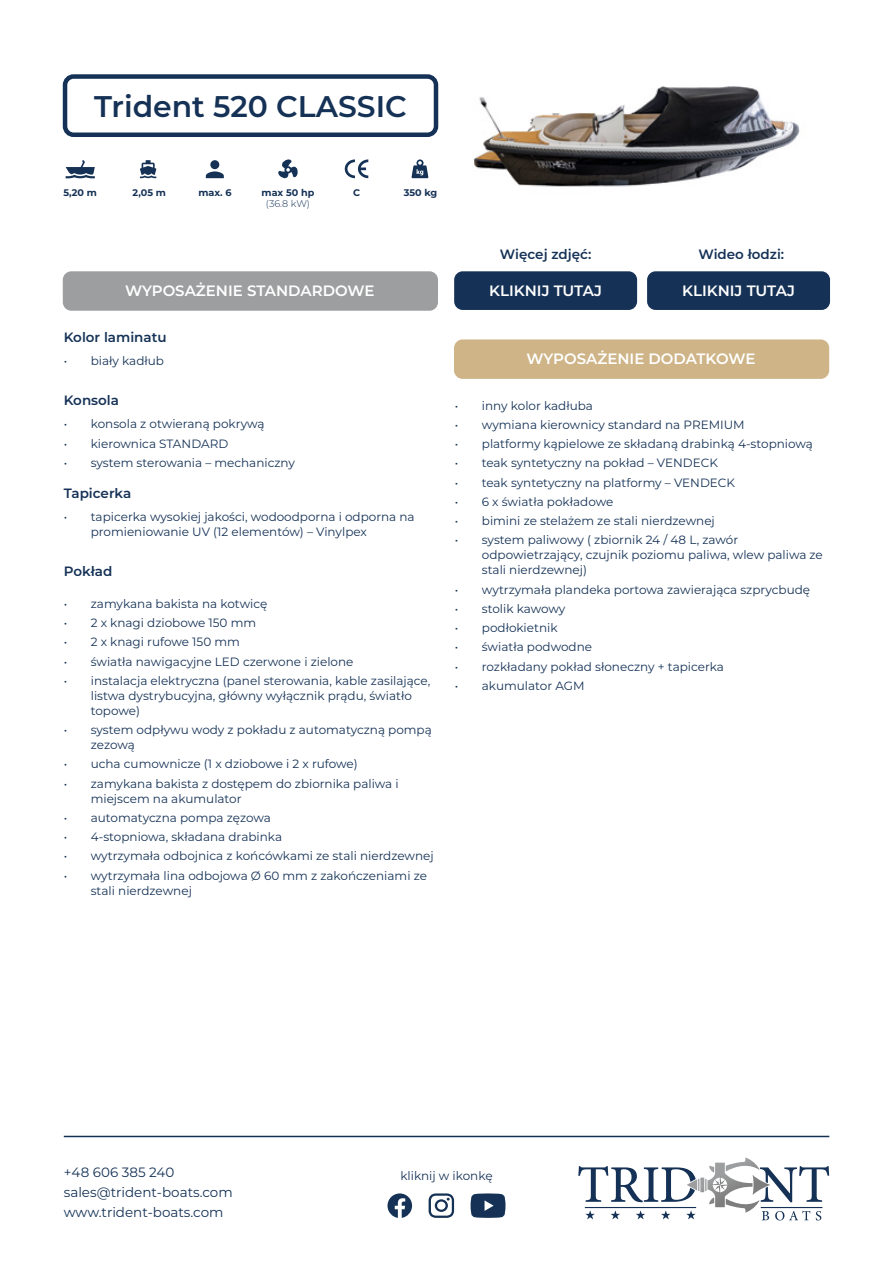
<style>
.page{position:relative;width:893px;height:1263px;background:#fff}
.page>*{position:absolute;margin:0;border:0;box-sizing:border-box;transform-origin:0 0}
.t1{font:600 29.85px "Montserrat";color:#153256}
.t2{font:600 15px "Montserrat";color:#fff}
.t3{font:600 13.5px "Montserrat";color:#153256}
.t4{font:13.5px/20px "Montserrat";color:#153256}
.t5{font:12px/15px "Montserrat";color:#153256}
.t6{font:700 9.6px "Montserrat";color:#153256}
.t7{font:300 9.6px "Montserrat";color:#153256}
</style>
<div class="page">
<img style="left:473px;top:86px;width:327px;height:101px">
<div style="left:454px;top:271px;width:183px;height:39px;background:#153256;border-radius:9px"></div>
<div style="left:63px;top:271px;width:375px;height:40px;background:#9d9e9f;border-radius:9px"></div>
<div style="left:454px;top:339px;width:375px;height:40px;background:#ceb487;border-radius:9px"></div>
<div style="left:647px;top:271px;width:183px;height:39px;background:#153256;border-radius:9px"></div>
<svg style="left:578px;top:1157px;width:251px;height:63px"></svg>
<hr style="left:585px;top:1207px;width:111px;height:1px;background:#153256">
<hr style="left:761px;top:1207px;width:61px;height:1px;background:#153256">
<div style="left:63px;top:74px;width:375px;height:63px;border:4px solid #153256;border-radius:9px"></div>
<svg style="left:429px;top:1193px;width:25px;height:25px"></svg>
<svg style="left:387px;top:1193px;width:25px;height:25px"></svg>
<svg style="left:471px;top:1193px;width:34px;height:25px"></svg>
<svg style="left:140px;top:160px;width:16px;height:18px"></svg>
<svg style="left:411px;top:159px;width:17px;height:19px"></svg>
<svg style="left:345px;top:159px;width:23px;height:19px"></svg>
<svg style="left:278px;top:159px;width:20px;height:20px"></svg>
<svg style="left:66px;top:160px;width:29px;height:19px"></svg>
<svg style="left:206px;top:160px;width:18px;height:18px"></svg>
<hr style="left:64px;top:1136px;width:765px;height:1px;background:#153256">
<h1 class="t1" style="left:94px;top:85px;width:314px">Trident 520 CLASSIC</h1>
<p class="t6" style="left:133px;top:185px;width:35px">2,05 m</p>
<p class="t6" style="left:262px;top:185px;width:54px">max 50 hp</p>
<p class="t6" style="left:353px;top:185px;width:9px">C</p>
<p class="t6" style="left:404px;top:185px;width:35px">350 kg</p>
<p class="t7" style="left:266px;top:197px;width:46px">(36.8 kW)</p>
<p class="t6" style="left:64px;top:185px;width:35px">5,20 m</p>
<p class="t6" style="left:199px;top:185px;width:35px">max. 6</p>
<p class="t3" style="left:500px;top:244px;width:93px">Więcej zdjęć:</p>
<p class="t3" style="left:698px;top:244px;width:87px">Wideo łodzi:</p>
<p class="t2" style="left:125px;top:280px;width:251px">WYPOSAŻENIE STANDARDOWE</p>
<p class="t2" style="left:489px;top:280px;width:114px">KLIKNIJ TUTAJ</p>
<p class="t2" style="left:682px;top:280px;width:114px">KLIKNIJ TUTAJ</p>
<p class="t3" style="left:64px;top:327px;width:104px">Kolor laminatu</p>
<p class="t5" style="left:64px;top:353px;width:102px">• biały kadłub</p>
<p class="t3" style="left:64px;top:390px;width:57px">Konsola</p>
<p class="t5" style="left:64px;top:416px;width:202px">• konsola z otwieraną pokrywą</p>
<p class="t5" style="left:64px;top:435px;width:166px">• kierownica STANDARD</p>
<p class="t5" style="left:64px;top:455px;width:233px">• system sterowania – mechaniczny</p>
<p class="t3" style="left:64px;top:483px;width:69px">Tapicerka</p>
<p class="t5" style="left:91px;top:509px;width:325px;text-indent:-27px">• tapicerka wysokiej jakości, wodoodporna i odporna na promieniowanie UV (12 elementów) – Vinylpex</p>
<p class="t3" style="left:64px;top:561px;width:50px">Pokład</p>
<p class="t5" style="left:64px;top:596px;width:205px">• zamykana bakista na kotwicę</p>
<p class="t5" style="left:64px;top:615px;width:194px">• 2 x knagi dziobowe 150 mm</p>
<p class="t5" style="left:64px;top:634px;width:178px">• 2 x knagi rufowe 150 mm</p>
<p class="t5" style="left:64px;top:653px;width:291px">• światła nawigacyjne LED czerwone i zielone</p>
<p class="t5" style="left:91px;top:673px;width:341px;text-indent:-27px">• instalacja elektryczna (panel sterowania, kable zasilające, listwa dystrybucyjna, główny wyłącznik prądu, światło topowe)</p>
<p class="t5" style="left:91px;top:722px;width:343px;text-indent:-27px">• system odpływu wody z pokładu z automatyczną pompą zezową</p>
<p class="t5" style="left:64px;top:756px;width:295px">• ucha cumownicze (1 x dziobowe i 2 x rufowe)</p>
<p class="t5" style="left:91px;top:775px;width:309px;text-indent:-27px">• zamykana bakista z dostępem do zbiornika paliwa i miejscem na akumulator</p>
<p class="t5" style="left:64px;top:810px;width:209px">• automatyczna pompa zęzowa</p>
<p class="t5" style="left:64px;top:829px;width:220px">• 4-stopniowa, składana drabinka</p>
<p class="t5" style="left:64px;top:848px;width:372px">• wytrzymała odbojnica z końcówkami ze stali nierdzewnej</p>
<p class="t5" style="left:91px;top:867px;width:338px;text-indent:-27px">• wytrzymała lina odbojowa Ø 60 mm z zakończeniami ze stali nierdzewnej</p>
<p class="t2" style="left:527px;top:348px;width:230px">WYPOSAŻENIE DODATKOWE</p>
<p class="t5" style="left:455px;top:397px;width:140px">• inny kolor kadłuba</p>
<p class="t5" style="left:455px;top:417px;width:291px">• wymiana kierownicy standard na PREMIUM</p>
<p class="t5" style="left:455px;top:436px;width:360px">• platformy kąpielowe ze składaną drabinką 4-stopniową</p>
<p class="t5" style="left:455px;top:455px;width:265px">• teak syntetyczny na pokład – VENDECK</p>
<p class="t5" style="left:455px;top:474px;width:282px">• teak syntetyczny na platformy – VENDECK</p>
<p class="t5" style="left:455px;top:494px;width:160px">• 6 x światła pokładowe</p>
<p class="t5" style="left:455px;top:513px;width:262px">• bimini ze stelażem ze stali nierdzewnej</p>
<p class="t5" style="left:482px;top:532px;width:342px;text-indent:-27px">• system paliwowy ( zbiornik 24 / 48 L, zawór odpowietrzający, czujnik poziomu paliwa, wlew paliwa ze stali nierdzewnej)</p>
<p class="t5" style="left:455px;top:581px;width:357px">• wytrzymała plandeka portowa zawierająca szprycbudę</p>
<p class="t5" style="left:455px;top:601px;width:112px">• stolik kawowy</p>
<p class="t5" style="left:455px;top:620px;width:104px">• podłokietnik</p>
<p class="t5" style="left:455px;top:639px;width:139px">• światła podwodne</p>
<p class="t5" style="left:455px;top:658px;width:271px">• rozkładany pokład słoneczny + tapicerka</p>
<p class="t5" style="left:455px;top:678px;width:131px">• akumulator AGM</p>
<p class="t4" style="left:64px;top:1161px;width:112px">+48 606 385 240</p>
<p class="t5" style="left:400px;top:1168px;width:94px">kliknij w ikonkę</p>
<p class="t4" style="left:64px;top:1181px;width:170px">sales@trident-boats.com www.trident-boats.com</p>
</div>
